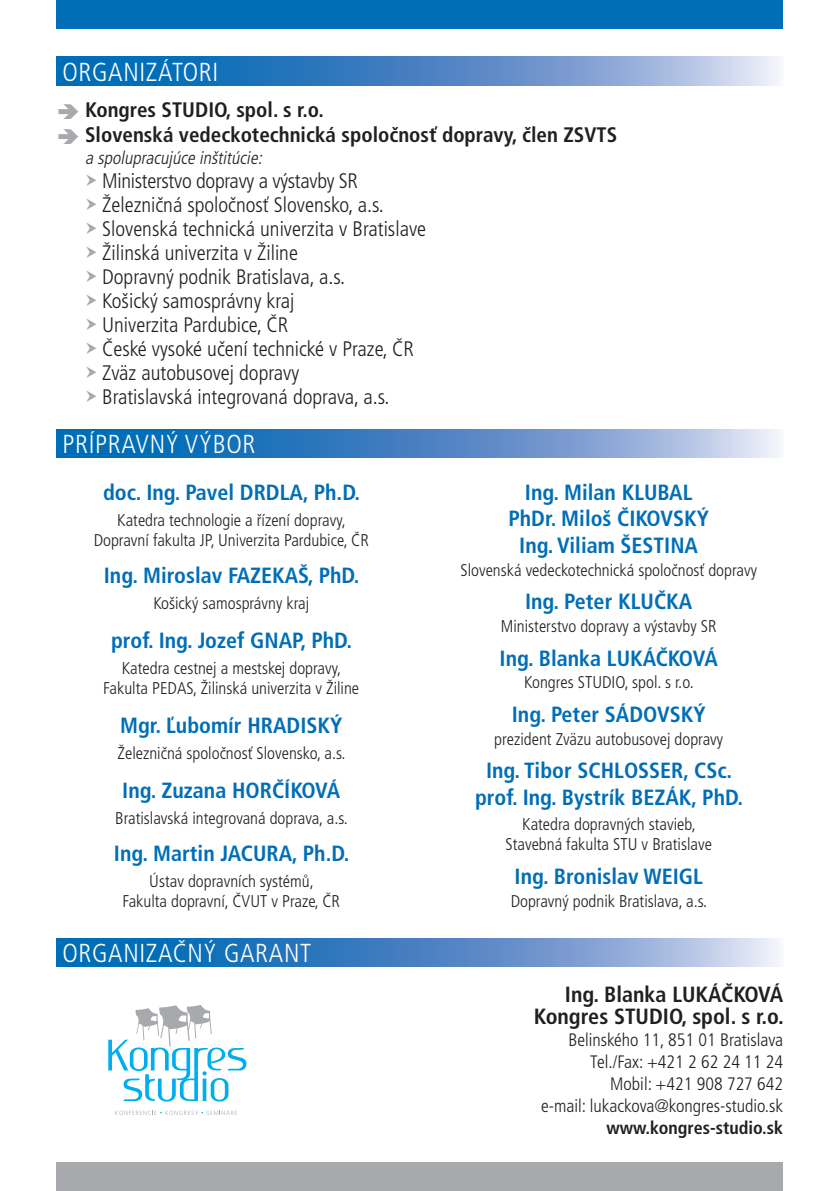
<style>
.page{position:relative;width:840px;height:1191px;background:#fff}
.page>*{position:absolute;margin:0;border:0;box-sizing:border-box;transform-origin:0 0}
.t1{font:300 condensed 26px "Frutiger CE";letter-spacing:.025em;color:#fff}
.t2{font:700 condensed 22px/26.4px "Frutiger CE";color:#006eb7;text-align:center}
.t3{font:700 condensed 22px/22px "Frutiger CE";color:#231f20;text-align:right}
.t4{font:300 condensed 21px/24px "Frutiger CE";color:#231f20}
.t5{font:700 condensed 21px/25px "Frutiger CE";color:#231f20}
.t6{font:300 condensed 18px/22px "Frutiger CE";color:#231f20;text-align:right}
.t7{font:italic 300 condensed 18px "Frutiger CE";color:#231f20}
.t8{font:700 condensed 18px "Frutiger CE";color:#231f20}
.t9{font:300 condensed 17px/20px "Frutiger CE";color:#231f20;text-align:center}
</style>
<div class="page">
<svg style="left:108px;top:1005px;width:138px;height:96px"></svg>
<svg style="left:115px;top:1110px;width:122px;height:5px"></svg>
<div style="left:57px;top:0;width:725px;height:28px;background:#006eb7"></div>
<div style="left:57px;top:1162px;width:725px;height:29px;background:#a7a9ac"></div>
<svg style="left:57px;top:57px;width:724px;height:28px;background:#558fc9"></svg>
<svg style="left:57px;top:429px;width:724px;height:28px;background:#558fc9"></svg>
<svg style="left:57px;top:938px;width:724px;height:28px;background:#558fc9"></svg>
<h1 class="t1" style="left:62px;top:59px;width:157px">ORGANIZÁTORI</h1>
<p class="t5" style="left:85px;top:98px;width:533px">Kongres STUDIO, spol. s r.o.<br>Slovenská vedeckotechnická spoločnosť dopravy, člen ZSVTS</p>
<p class="t7" style="left:85px;top:149px;width:182px">a spolupracujúce inštitúcie:</p>
<p class="t4" style="left:102px;top:169px;width:325px">Ministerstvo dopravy a výstavby SR Železničná spoločnosť Slovensko, a.s.<br>Slovenská technická univerzita v Bratislave Žilinská univerzita v Žiline<br>Dopravný podnik Bratislava, a.s.<br>Košický samosprávny kraj<br>Univerzita Pardubice, ČR<br>České vysoké učení technické v Praze, ČR Zväz autobusovej dopravy<br>Bratislavská integrovaná doprava, a.s.</p>
<h1 class="t1" style="left:62px;top:431px;width:194px">PRÍPRAVNÝ VÝBOR</h1>
<p class="t2" style="left:103px;top:480px;width:258px">doc. Ing. Pavel DRDLA, Ph.D.</p>
<p class="t9" style="left:94px;top:511px;width:276px">Katedra technologie a řízení dopravy,<br>Dopravní fakulta JP, Univerzita Pardubice, ČR</p>
<p class="t2" style="left:104px;top:564px;width:257px">Ing. Miroslav FAZEKAŠ, PhD.</p>
<p class="t9" style="left:153px;top:594px;width:157px">Košický samosprávny kraj</p>
<p class="t2" style="left:111px;top:628px;width:242px">prof. Ing. Jozef GNAP, PhD.</p>
<p class="t9" style="left:103px;top:659px;width:257px">Katedra cestnej a mestskej dopravy,<br>Fakulta PEDAS, Žilinská univerzita v Žiline</p>
<p class="t2" style="left:120px;top:713px;width:223px">Mgr. Ľubomír HRADISKÝ</p>
<p class="t9" style="left:117px;top:744px;width:229px">Železničná spoločnosť Slovensko, a.s.</p>
<p class="t2" style="left:122px;top:778px;width:219px">Ing. Zuzana HORČÍKOVÁ</p>
<p class="t9" style="left:115px;top:808px;width:234px">Bratislavská integrovaná doprava, a.s.</p>
<p class="t2" style="left:114px;top:841px;width:237px">Ing. Martin JACURA, Ph.D.</p>
<p class="t9" style="left:122px;top:872px;width:219px">Ústav dopravních systémů,<br>Fakulta dopravní, ČVUT v Praze, ČR</p>
<h1 class="t1" style="left:62px;top:940px;width:250px">ORGANIZAČNÝ GARANT</h1>
<p class="t2" style="left:508px;top:480px;width:202px">Ing. Milan KLUBAL<br>PhDr. Miloš ČIKOVSKÝ<br>Ing. Viliam ŠESTINA</p>
<p class="t9" style="left:460px;top:560px;width:298px">Slovenská vedeckotechnická spoločnosť dopravy</p>
<p class="t2" style="left:524px;top:589px;width:169px">Ing. Peter KLUČKA</p>
<p class="t9" style="left:500px;top:617px;width:217px">Ministerstvo dopravy a výstavby SR</p>
<p class="t2" style="left:499px;top:646px;width:220px">Ing. Blanka LUKÁČKOVÁ</p>
<p class="t9" style="left:524px;top:673px;width:171px">Kongres STUDIO, spol. s r.o.</p>
<p class="t2" style="left:511px;top:702px;width:195px">Ing. Peter SÁDOVSKÝ</p>
<p class="t9" style="left:494px;top:729px;width:230px">prezident Zväzu autobusovej dopravy</p>
<p class="t2" style="left:475px;top:758px;width:269px">Ing. Tibor SCHLOSSER, CSc. prof. Ing. Bystrík BEZÁK, PhD.</p>
<p class="t9" style="left:505px;top:815px;width:208px">Katedra dopravných stavieb,<br>Stavebná fakulta STU v Bratislave</p>
<p class="t2" style="left:514px;top:864px;width:190px">Ing. Bronislav WEIGL</p>
<p class="t9" style="left:510px;top:891px;width:198px">Dopravný podnik Bratislava, a.s.</p>
<p class="t3" style="left:533px;top:984px;width:251px">Ing. Blanka LUKÁČKOVÁ<br>Kongres STUDIO, spol. s r.o.</p>
<p class="t6" style="left:540px;top:1030px;width:243px">Belinského 11, 851 01 Bratislava<br>Tel./Fax: +421 2 62 24 11 24<br>Mobil: +421 908 727 642<br>e-mail: lukackova@kongres-studio.sk</p>
<p class="t8" style="left:606px;top:1119px;width:178px">www.kongres-studio.sk</p>
</div>
